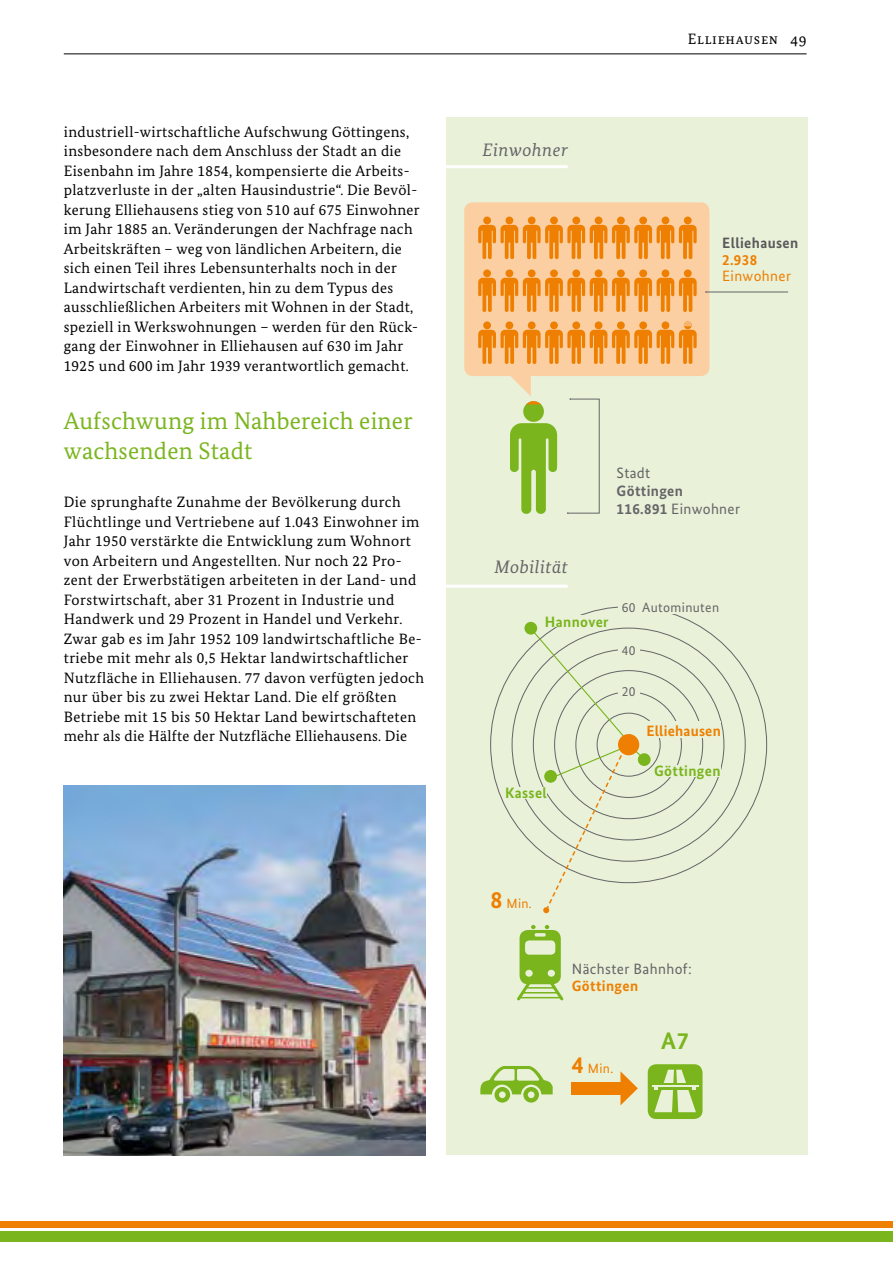
<style>
.page{position:relative;width:893px;height:1263px;background:#fff}
.page>*{position:absolute;margin:0;border:0;box-sizing:border-box;transform-origin:0 0}
.t1{font:24px/30px "Bundes Serif";letter-spacing:.01em;color:#7ab51d}
.t2{font:700 24px "Bundes Sans";color:#7ab51d}
.t3{font:italic 18px "Bundes Serif";letter-spacing:.03em;color:#646567}
.t4{font:15px/19.5px "Bundes Serif";letter-spacing:.025em;color:#000}
.t5{font:700 15px/17.7px "Bundes Sans";letter-spacing:.025em;color:#646567}
.t6{font:700 15px/16.5px "Bundes Sans";letter-spacing:.025em;color:#58585a}
.t7{font:15px/16.5px "Bundes Sans";letter-spacing:.025em;color:#646567}
.t8{font:700 15px "Bundes Sans";letter-spacing:.025em;color:#7ab51d}
.t9{font:15px "Bundes Serif";letter-spacing:.05em;color:#000}
.t10{font:700 15px "Bundes Sans";letter-spacing:.015em;color:#ee7f00}
.t11{font:13.5px "Bundes Sans";letter-spacing:.03em;color:#646567}
.t12{font:13.5px "Bundes Sans";letter-spacing:.025em;color:#ee7f00}
.s1{color:#ee7f00}
.s2{font-weight:400;color:#ee7f00}
.s3{font-weight:400}
.s4{font-weight:700;font-size:24px}
.s5{font-weight:700;color:#ee7f00}
</style>
<div class="page">
<div style="left:446px;top:117px;width:362px;height:1037px;background:#e9f1d9"></div>
<hr style="left:64px;top:53px;width:743px;height:1px;background:#000">
<div style="left:0;top:1231px;width:893px;height:11px;background:#7ab51d"></div>
<div style="left:0;top:1221px;width:893px;height:6px;background:#ee7f00"></div>
<img style="left:64px;top:786px;width:361px;height:369px">
<hr style="left:436px;top:165px;width:132px;height:3px;background:#fff">
<hr style="left:436px;top:585px;width:132px;height:3px;background:#fff">
<div style="left:464px;top:202px;width:245px;height:174px;background:#fbcfa1;border-radius:9px"></div>
<div style="left:483px;top:269px;width:8px;height:8px;background:#ee7f00;border-radius:50%"></div>
<div style="left:483px;top:217px;width:8px;height:7px;background:#ee7f00;border-radius:50%"></div>
<div style="left:595px;top:269px;width:7px;height:8px;background:#ee7f00;border-radius:50%"></div>
<div style="left:595px;top:217px;width:7px;height:7px;background:#ee7f00;border-radius:50%"></div>
<div style="left:505px;top:269px;width:8px;height:8px;background:#ee7f00;border-radius:50%"></div>
<div style="left:505px;top:217px;width:8px;height:7px;background:#ee7f00;border-radius:50%"></div>
<div style="left:617px;top:269px;width:8px;height:8px;background:#ee7f00;border-radius:50%"></div>
<div style="left:617px;top:217px;width:8px;height:7px;background:#ee7f00;border-radius:50%"></div>
<div style="left:528px;top:269px;width:8px;height:8px;background:#ee7f00;border-radius:50%"></div>
<div style="left:528px;top:217px;width:8px;height:7px;background:#ee7f00;border-radius:50%"></div>
<div style="left:639px;top:269px;width:8px;height:8px;background:#ee7f00;border-radius:50%"></div>
<div style="left:639px;top:217px;width:8px;height:7px;background:#ee7f00;border-radius:50%"></div>
<div style="left:550px;top:269px;width:8px;height:8px;background:#ee7f00;border-radius:50%"></div>
<div style="left:550px;top:217px;width:8px;height:7px;background:#ee7f00;border-radius:50%"></div>
<div style="left:662px;top:269px;width:7px;height:8px;background:#ee7f00;border-radius:50%"></div>
<div style="left:662px;top:217px;width:7px;height:7px;background:#ee7f00;border-radius:50%"></div>
<div style="left:572px;top:269px;width:8px;height:8px;background:#ee7f00;border-radius:50%"></div>
<div style="left:572px;top:217px;width:8px;height:7px;background:#ee7f00;border-radius:50%"></div>
<svg style="left:478px;top:278px;width:219px;height:34px"></svg>
<div style="left:684px;top:269px;width:8px;height:8px;background:#ee7f00;border-radius:50%"></div>
<svg style="left:478px;top:225px;width:219px;height:34px"></svg>
<div style="left:684px;top:217px;width:8px;height:7px;background:#ee7f00;border-radius:50%"></div>
<hr style="left:706px;top:292px;width:82px;height:1px;background:#646567">
<svg style="left:478px;top:321px;width:219px;height:43px"></svg>
<svg style="left:510px;top:423px;width:47px;height:91px"></svg>
<div style="left:523px;top:401px;width:21px;height:21px;background:#7ab51d;border-radius:50%"></div>
<svg style="left:510px;top:376px;width:31px;height:28px"></svg>
<svg style="left:567px;top:398px;width:33px;height:116px"></svg>
<svg style="left:638px;top:753px;width:13px;height:13px"></svg>
<svg style="left:530px;top:627px;width:117px;height:286px"></svg>
<div style="left:520px;top:930px;width:41px;height:54px;background:#7ab51d;border-radius:9px"></div>
<div style="left:525px;top:940px;width:30px;height:15px;background:#e9f1d9;border-radius:4px"></div>
<div style="left:525px;top:970px;width:8px;height:7px;background:#e9f1d9;border-radius:50%"></div>
<div style="left:548px;top:970px;width:7px;height:7px;background:#e9f1d9;border-radius:50%"></div>
<svg style="left:531px;top:925px;width:18px;height:11px"></svg>
<svg style="left:517px;top:978px;width:47px;height:23px"></svg>
<hr style="left:523px;top:992px;width:35px;height:1px;background:#7ab51d">
<hr style="left:519px;top:997px;width:42px;height:1px;background:#7ab51d">
<div style="left:524px;top:622px;width:13px;height:13px;background:#7ab51d;border-radius:50%"></div>
<div style="left:648px;top:1064px;width:54px;height:55px;background:#7ab51d;border-radius:9px"></div>
<hr style="left:652px;top:1085px;width:46px;height:3px;background:#e9f1d9">
<hr style="left:650px;top:1087px;width:50px;height:3px;background:#7ab51d">
<svg style="left:654px;top:1070px;width:42px;height:42px"></svg>
<svg style="left:620px;top:1071px;width:18px;height:34px"></svg>
<div style="left:572px;top:1082px;width:53px;height:13px;background:#ee7f00"></div>
<svg style="left:480px;top:1066px;width:73px;height:36px"></svg>
<p class="t4" style="left:64px;top:121px;width:357px">industriell-wirtschaftliche Aufschwung Göttingens, insbesondere nach dem Anschluss der Stadt an die Eisenbahn im Jahre 1854, kompensierte die Arbeits&shy;platzverluste in der „alten Hausindustrie“. Die Bevöl&shy;kerung Elliehausens stieg von 510 auf 675 Einwohner im Jahr 1885 an. Veränderungen der Nachfrage nach Arbeitskräften – weg von ländlichen Arbeitern, die sich einen Teil ihres Lebensunterhalts noch in der Landwirtschaft verdienten, hin zu dem Typus des ausschließlichen Arbeiters mit Wohnen in der Stadt, speziell in Werkswohnungen – werden für den Rück&shy;gang der Einwohner in Elliehausen auf 630 im Jahr 1925 und 600 im Jahr 1939 verantwortlich gemacht.</p>
<h4 class="t1" style="left:64px;top:406px;width:350px">Aufschwung im Nahbereich einer wachsenden Stadt</h4>
<p class="t4" style="left:64px;top:492px;width:362px">Die sprunghafte Zunahme der Bevölkerung durch Flüchtlinge und Vertriebene auf 1.043 Einwohner im Jahr 1950 verstärkte die Entwicklung zum Wohnort von Arbeitern und Angestellten. Nur noch 22 Pro&shy;zent der Erwerbstätigen arbeiteten in der Land- und Forstwirtschaft, aber 31 Prozent in Industrie und Handwerk und 29 Prozent in Handel und Verkehr.<br>Zwar gab es im Jahr 1952 109 landwirtschaftliche Be&shy;triebe mit mehr als 0,5 Hektar landwirtschaftlicher Nutzfläche in Elliehausen. 77 davon verfügten jedoch nur über bis zu zwei Hektar Land. Die elf größten Betriebe mit 15 bis 50 Hektar Land bewirtschafteten mehr als die Hälfte der Nutzfläche Elliehausens. Die</p>
<p class="t3" style="left:483px;top:139px;width:87px">Einwohner</p>
<p class="t9" style="left:688px;top:30px;width:120px">Elliehausen 49</p>
<p class="t6" style="left:722px;top:234px;width:78px">Elliehausen<br><span class="s1">2.938<br></span><span class="s2">Einwohner</span></p>
<p class="t5" style="left:617px;top:464px;width:125px"><span class="s3">Stadt<br></span>Göttingen<br>116.891 <span class="s3">Einwohner</span></p>
<p class="t3" style="left:494px;top:556px;width:75px">Mobilität</p>
<p class="t8" style="left:545px;top:612px;width:65px">Hannover</p>
<p class="t8" style="left:505px;top:784px;width:43px">Kassel</p>
<p class="t11" style="left:642px;top:599px;width:79px">Autominuten</p>
<p class="t11" style="left:622px;top:599px;width:15px">60</p>
<p class="t11" style="left:622px;top:642px;width:15px">40</p>
<p class="t11" style="left:622px;top:683px;width:15px">20</p>
<p class="t10" style="left:646px;top:721px;width:76px">Elliehausen</p>
<p class="t8" style="left:654px;top:762px;width:68px">Göttingen</p>
<p class="t12" style="left:490px;top:895px;width:43px"><span class="s4">8</span> Min.</p>
<p class="t7" style="left:572px;top:961px;width:122px">Nächster Bahnhof:<br><span class="s5">Göttingen</span></p>
<p class="t12" style="left:572px;top:1060px;width:43px"><span class="s4">4</span> Min.</p>
<p class="t2" style="left:661px;top:1026px;width:29px">A7</p>
</div>
